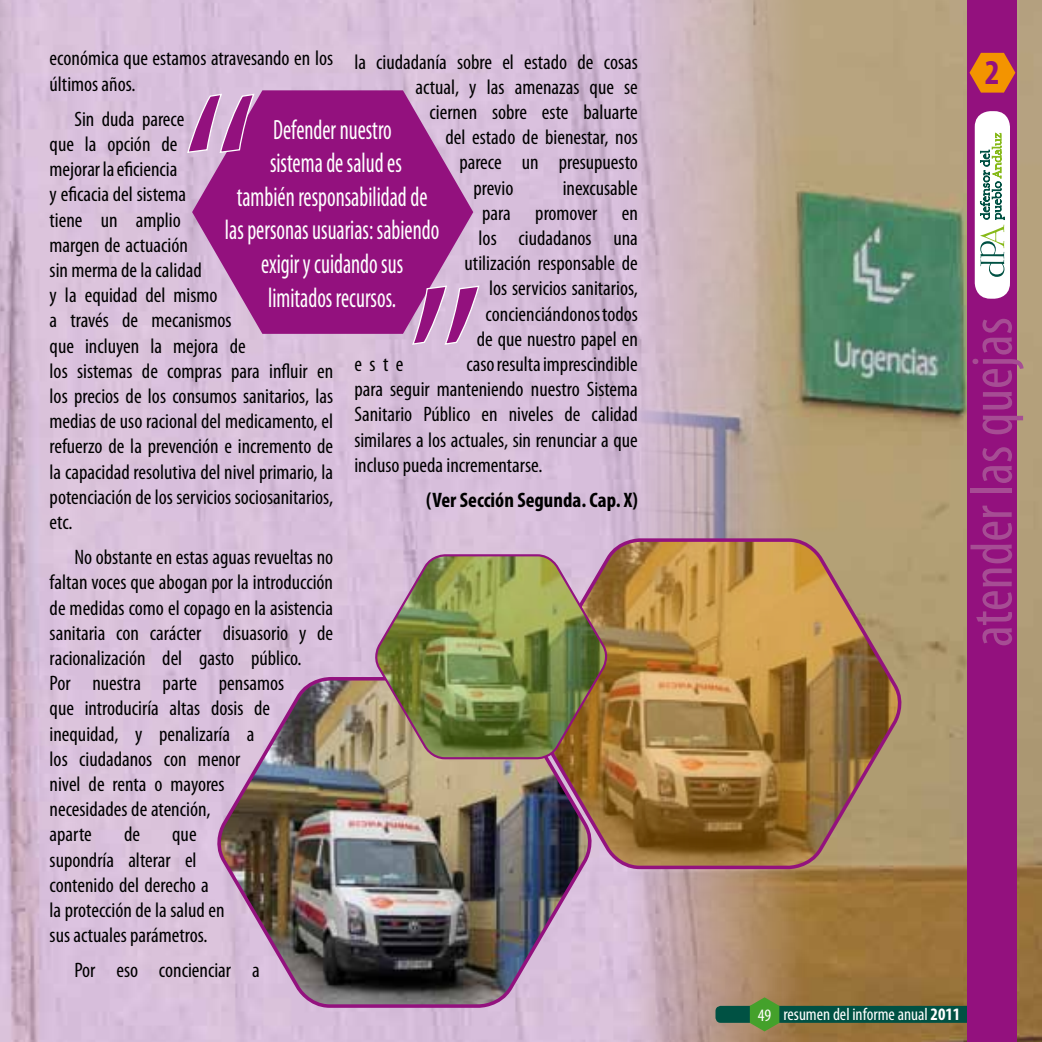
<style>
.page{position:relative;width:1042px;height:1042px;background:#fff}
.page>*{position:absolute;margin:0;border:0;box-sizing:border-box;transform-origin:0 0}
.t1{font:condensed 59.5px "Myriad Pro";color:#a64d94}
.t2{font:700 condensed 35px "Myriad Pro";color:#93117e}
.t3{font:condensed 28px/33.6px "Myriad Pro";color:#fff;text-align:center;scale:.8 1}
.t4{font:condensed 21px/25.2px "Myriad Pro";color:#000}
.t5{font:700 condensed 21px "Myriad Pro";color:#000}
.t6{font:condensed 17.5px "Myriad Pro";color:#fff}
.s1{font-weight:700}
</style>
<div class="page">
<img style="left:0;top:0;width:1042px;height:1042px">
<svg style="left:192px;top:90px;width:281px;height:244px;background:#9f318f"></svg>
<svg style="left:186px;top:93px;width:69px;height:61px;background:#ba71b1"></svg>
<svg style="left:411px;top:285px;width:69px;height:61px;background:#bd79b6"></svg>
<img style="left:213px;top:675px;width:383px;height:334px">
<img style="left:525px;top:536px;width:378px;height:335px">
<img style="left:373px;top:553px;width:236px;height:207px">
<div style="left:715px;top:1006px;width:277px;height:17px;background:#005143;border-radius:5px"></div>
<div style="left:967px;top:0;width:50px;height:1042px;background:#93117e"></div>
<svg style="left:750px;top:997px;width:29px;height:34px"></svg>
<div style="left:975px;top:111px;width:35px;height:188px;background:#fff;border-radius:16px"></div>
<svg style="left:980px;top:133px;width:24px;height:144px"></svg>
<svg style="left:969px;top:53px;width:46px;height:40px"></svg>
<p class="t4" style="left:50px;top:46px;width:285px">económica que estamos atravesando en los últimos años.</p>
<p class="t4" style="left:50px;top:106px;width:285px;text-indent:25px">Sin duda parece<br>que la opción de<br>mejorar la eficiencia<br>y eficacia del sistema<br>tiene un amplio<br>margen de actuación<br>sin merma de la calidad<br>y la equidad del mismo<br>a través de mecanismos<br>que incluyen la mejora de<br>los sistemas de compras para influir en los precios de los consumos sanitarios, las medias de uso racional del medicamento, el refuerzo de la prevención e incremento de la capacidad resolutiva del nivel primario, la potenciación de los servicios sociosanitarios, etc.</p>
<p class="t4" style="left:50px;top:544px;width:285px;text-indent:25px">No obstante en estas aguas revueltas no faltan voces que abogan por la introducción de medidas como el copago en la asistencia sanitaria con carácter disuasorio y de racionalización del gasto público.<br>Por nuestra parte pensamos<br>que introduciría altas dosis de inequidad, y penalizaría a<br>los ciudadanos con menor<br>nivel de renta o mayores<br>necesidades de atención,<br>aparte</p>
<p class="t4" style="left:354px;top:49px;width:285px">la ciudadanía sobre el estado de cosas</p>
<p class="t4" style="left:416px;top:74px;width:224px">actual, y las amenazas que se</p>
<p class="t4" style="left:430px;top:99px;width:210px">ciernen sobre este baluarte</p>
<p class="t4" style="left:445px;top:124px;width:194px">del estado de bienestar, nos</p>
<p class="t4" style="left:459px;top:150px;width:180px">parece un presupuesto</p>
<p class="t4" style="left:473px;top:175px;width:42px">previo</p>
<h3 class="t3" style="left:225px;top:112px;width:269px">Defender nuestro<br>sistema de salud es<br>también responsabilidad de las personas usuarias: sabiendo exigir y cuidando sus<br>limitados recursos.</h3>
<p class="t4" style="left:465px;top:175px;width:175px;text-align:right">inexcusable<br>para promover en los ciudadanos una utilización responsable de los servicios sanitarios, concienciándonos todos de que nuestro papel en</p>
<p class="t4" style="left:354px;top:351px;width:285px;text-align:justify;text-indent:112px">caso resulta imprescindible para seguir manteniendo nuestro Sistema Sanitario Público en niveles de calidad similares a los actuales, sin renunciar a que incluso pueda incrementarse.</p>
<p class="t5" style="left:426px;top:487px;width:213px">(Ver Sección Segunda. Cap. X)</p>
<p class="t4" style="left:354px;top:351px;width:50px">este</p>
<p class="t4" style="left:124px;top:821px;width:18px">de</p>
<p class="t4" style="left:50px;top:821px;width:176px;text-indent:123px">que supondría alterar el contenido del derecho a la protección de la salud en sus actuales parámetros.</p>
<p class="t4" style="left:74px;top:957px;width:187px">Por eso concienciar a</p>
<h2 class="t2" style="left:985px;top:51px;width:16px">2</h2>
<h1 class="t1" style="left:956px;top:647px;width:331px;rotate:-90deg">atender las quejas</h1>
<p class="t6" style="left:758px;top:1004px;width:204px">49 resumen del informe anual <span class="s1">2011</span></p>
</div>
